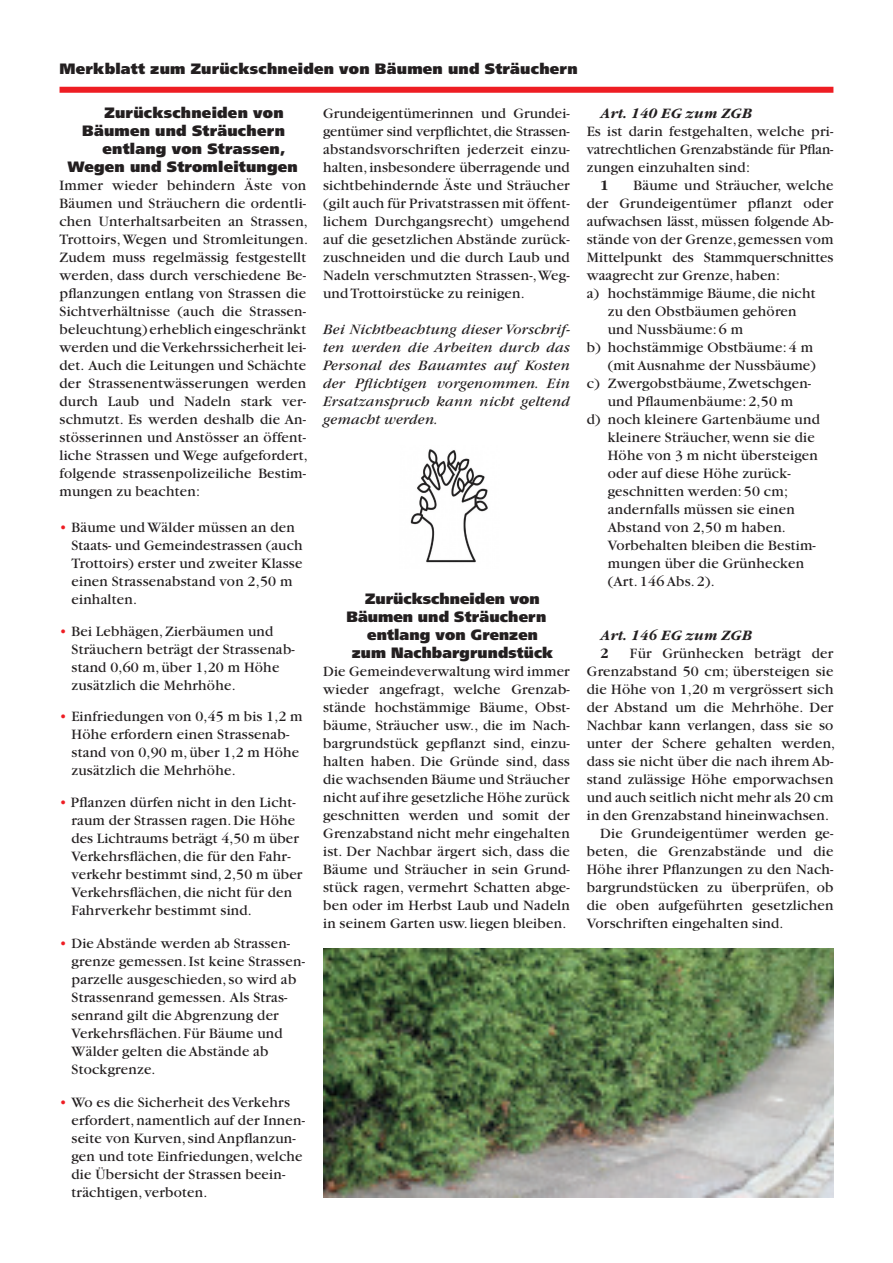
<style>
.page{position:relative;width:893px;height:1263px;background:#fff}
.page>*{position:absolute;margin:0;border:0;box-sizing:border-box;transform-origin:0 0}
.t1{font:15px/18px "Garamond";letter-spacing:.015em;color:#231f20}
.t2{font:900 15px/18px "Frutiger LT";letter-spacing:.015em;color:#231f20;text-align:right}
.t3{font:italic 15px/18px "Garamond";letter-spacing:.015em;color:#231f20;text-align:justify}
.t4{font:italic 700 15px "Garamond";letter-spacing:.015em;color:#231f20}
.t5{font:700 15px "Garamond";color:#231f20}
.s1{color:#ee1d23}
</style>
<div class="page">
<div style="left:60px;top:87px;width:773px;height:6px;background:#ee1d23"></div>
<img style="left:410px;top:449px;width:78px;height:114px">
<img style="left:323px;top:948px;width:510px;height:249px">
<p class="t2" style="left:60px;top:59px;width:520px">Merkblatt zum Zurückschneiden von Bäumen und Sträuchern</p>
<p class="t1" style="left:323px;top:104px;width:248px;text-align:justify">Grundeigentümerinnen und Grundei&shy;gentümer sind verpflichtet, die Strassen&shy;abstandsvorschriften jederzeit einzu&shy;halten, insbesondere überragende und sichtbehindernde Äste und Sträucher (gilt auch für Privatstrassen mit öffent&shy;lichem Durchgangsrecht) umgehend auf die gesetzlichen Abstände zurück&shy;zuschneiden und die durch Laub und Nadeln verschmutzten Strassen-, Weg&shy;und Trottoirstücke zu reinigen.</p>
<p class="t3" style="left:323px;top:320px;width:248px">Bei Nichtbeachtung dieser Vorschrif&shy;ten werden die Arbeiten durch das Personal des Bauamtes auf Kosten der Pflichtigen vorgenommen. Ein Ersatzanspruch kann nicht geltend gemacht werden.</p>
<p class="t2" style="left:105px;top:104px;width:181px">Zurückschneiden von</p>
<p class="t2" style="left:82px;top:122px;width:205px">Bäumen und Sträuchern entlang von Strassen,</p>
<p class="t2" style="left:68px;top:158px;width:232px">Wegen und Stromleitungen</p>
<p class="t1" style="left:60px;top:177px;width:250px">Immer wieder behindern Äste von Bäumen und Sträuchern die ordentli&shy;chen Unterhaltsarbeiten an Strassen, Trottoirs, Wegen und Stromleitungen.<br>Zudem muss regelmässig festgestellt werden, dass durch verschiedene Be&shy;pflanzungen entlang von Strassen die Sichtverhältnisse (auch die Strassen&shy;beleuchtung) erheblich eingeschränkt werden und die Verkehrssicherheit lei&shy;det. Auch die Leitungen und Schächte der Strassenentwässerungen werden durch Laub und Nadeln stark ver&shy;schmutzt. Es werden deshalb die An&shy;stösserinnen und Anstösser an öffent&shy;liche Strassen und Wege aufgefordert, folgende strassenpolizeiliche Bestim&shy;mungen zu beachten:</p>
<p class="t1" style="left:72px;top:519px;width:232px;text-indent:-12px"><span class="s1">•</span> Bäume und Wälder müssen an den Staats- und Gemeindestrassen (auch Trottoirs) erster und zweiter Klasse einen Strassenabstand von 2,50 m</p>
<p class="t1" style="left:72px;top:591px;width:67px">einhalten.</p>
<p class="t1" style="left:72px;top:622px;width:225px;text-indent:-12px"><span class="s1">•</span> Bei Lebhägen, Zierbäumen und<br>Sträuchern beträgt der Strassenab&shy;stand 0,60 m, über 1,20 m Höhe</p>
<p class="t1" style="left:72px;top:676px;width:166px">zusätzlich die Mehrhöhe.</p>
<p class="t1" style="left:72px;top:708px;width:233px;text-indent:-12px"><span class="s1">•</span> Einfriedungen von 0,45 m bis 1,2 m<br>Höhe erfordern einen Strassenab&shy;stand von 0,90 m, über 1,2 m Höhe zusätzlich die Mehrhöhe.</p>
<p class="t1" style="left:72px;top:793px;width:232px;text-indent:-12px"><span class="s1">•</span> Pflanzen dürfen nicht in den Licht&shy;raum der Strassen ragen. Die Höhe des Lichtraums beträgt 4,50 m über Verkehrsflächen, die für den Fahr&shy;verkehr bestimmt sind, 2,50 m über Verkehrsflächen, die nicht für den Fahrverkehr bestimmt sind.</p>
<p class="t1" style="left:72px;top:934px;width:235px;text-indent:-12px"><span class="s1">•</span> Die Abstände werden ab Strassen&shy;grenze gemessen. Ist keine Strassen&shy;parzelle ausgeschieden, so wird ab Strassenrand gemessen. Als Stras&shy;senrand gilt die Abgrenzung der</p>
<p class="t1" style="left:72px;top:1024px;width:213px">Verkehrsflächen. Für Bäume und<br>Wälder gelten die Abstände ab<br>Stockgrenze.</p>
<p class="t1" style="left:72px;top:1093px;width:235px;text-indent:-12px"><span class="s1">•</span> Wo es die Sicherheit des Verkehrs erfordert, namentlich auf der Innen&shy;seite von Kurven, sind Anpflanzun&shy;gen und tote Einfriedungen, welche die Übersicht der Strassen beein&shy;trächtigen, verboten.</p>
<p class="t2" style="left:365px;top:589px;width:176px">Zurückschneiden von</p>
<p class="t2" style="left:346px;top:607px;width:202px">Bäumen und Sträuchern</p>
<p class="t2" style="left:367px;top:625px;width:172px">entlang von Grenzen</p>
<p class="t2" style="left:352px;top:643px;width:203px">zum Nachbargrundstück</p>
<p class="t1" style="left:323px;top:662px;width:248px;text-align:justify">Die Gemeindeverwaltung wird immer wieder angefragt, welche Grenzab&shy;stände hochstämmige Bäume, Obst&shy;bäume, Sträucher usw., die im Nach&shy;bargrundstück gepflanzt sind, einzu&shy;halten haben. Die Gründe sind, dass die wachsenden Bäume und Sträucher nicht auf ihre gesetzliche Höhe zurück geschnitten werden und somit der Grenzabstand nicht mehr eingehalten ist. Der Nachbar ärgert sich, dass die Bäume und Sträucher in sein Grund&shy;stück ragen, vermehrt Schatten abge&shy;ben oder im Herbst Laub und Nadeln in seinem Garten usw. liegen bleiben.</p>
<p class="t4" style="left:600px;top:105px;width:152px">Art. 140 EG zum ZGB</p>
<p class="t1" style="left:587px;top:122px;width:248px;text-align:justify">Es ist darin festgehalten, welche pri&shy;vatrechtlichen Grenzabstände für Pflan&shy;zungen einzuhalten sind:</p>
<p class="t5" style="left:600px;top:177px;width:10px">1</p>
<p class="t1" style="left:587px;top:176px;width:248px;text-align:justify;text-indent:47px">Bäume und Sträucher, welche der Grundeigentümer pflanzt oder aufwachsen lässt, müssen folgende Ab&shy;stände von der Grenze, gemessen vom Mittelpunkt des Stammquerschnittes waagrecht zur Grenze, haben:</p>
<p class="t1" style="left:587px;top:284px;width:230px">a) hochstämmige Bäume, die nicht</p>
<p class="t1" style="left:608px;top:302px;width:190px">zu den Obstbäumen gehören</p>
<p class="t1" style="left:608px;top:320px;width:137px">und Nussbäume: 6 m</p>
<p class="t1" style="left:587px;top:338px;width:228px">b) hochstämmige Obstbäume: 4 m</p>
<p class="t1" style="left:608px;top:356px;width:210px">(mit Ausnahme der Nussbäume)</p>
<p class="t1" style="left:587px;top:374px;width:226px">c) Zwergobstbäume, Zwetschgen-</p>
<p class="t1" style="left:608px;top:392px;width:187px">und Pflaumenbäume: 2,50 m</p>
<p class="t1" style="left:587px;top:410px;width:235px">d) noch kleinere Gartenbäume und</p>
<p class="t1" style="left:608px;top:428px;width:212px">kleinere Sträucher, wenn sie die<br>Höhe von 3 m nicht übersteigen oder auf diese Höhe zurück-</p>
<p class="t1" style="left:608px;top:482px;width:182px">geschnitten werden: 50 cm;</p>
<p class="t1" style="left:608px;top:500px;width:189px">andernfalls müssen sie einen<br>Abstand von 2,50 m haben.</p>
<p class="t1" style="left:608px;top:536px;width:210px">Vorbehalten bleiben die Bestim&shy;mungen über die Grünhecken (Art. 146 Abs. 2).</p>
<p class="t4" style="left:600px;top:627px;width:152px">Art. 146 EG zum ZGB</p>
<p class="t5" style="left:600px;top:645px;width:10px">2</p>
<p class="t1" style="left:587px;top:644px;width:250px;text-indent:43px">Für Grünhecken beträgt der Grenzabstand 50 cm; übersteigen sie die Höhe von 1,20 m vergrössert sich der Abstand um die Mehrhöhe. Der Nachbar kann verlangen, dass sie so unter der Schere gehalten werden, dass sie nicht über die nach ihrem Ab&shy;stand zulässige Höhe emporwachsen und auch seitlich nicht mehr als 20 cm in den Grenzabstand hineinwachsen.</p>
<p class="t1" style="left:587px;top:824px;width:248px;text-align:justify;text-indent:14px">Die Grundeigentümer werden ge&shy;beten, die Grenzabstände und die Höhe ihrer Pflanzungen zu den Nach&shy;bargrundstücken zu überprüfen, ob die oben aufgeführten gesetzlichen Vorschriften eingehalten sind.</p>
</div>
